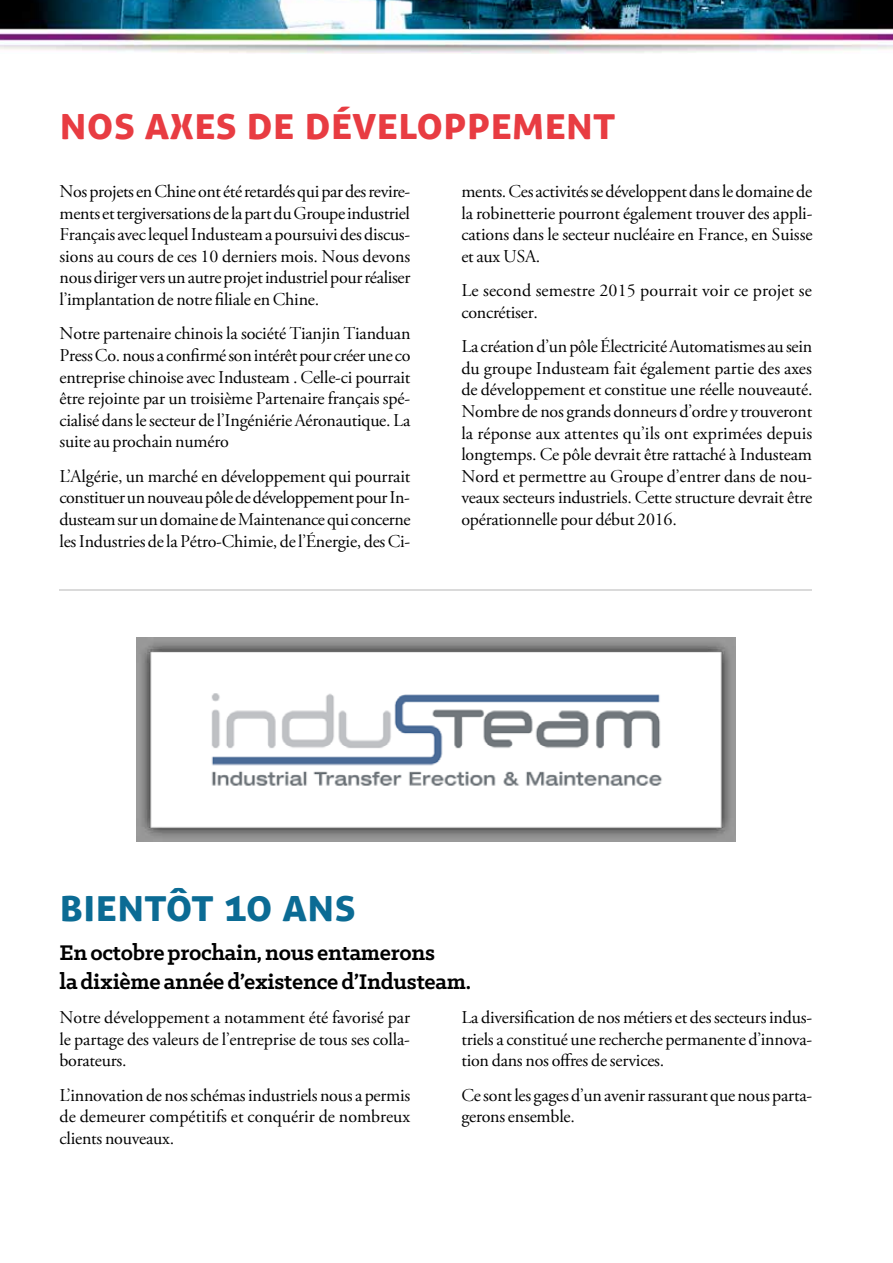
<style>
.page{position:relative;width:893px;height:1263px;background:#fff}
.page>*{position:absolute;margin:0;border:0;box-sizing:border-box;transform-origin:0 0}
.t1{font:700 45px "Aller";color:#e83c42}
.t2{font:700 45px "Aller";letter-spacing:-.005em;color:#0b6b94}
.t3{font:700 24px/28.8px "Klinic Slab";letter-spacing:-.01em;color:#000}
.t4{font:18px/21.6px "Adobe Garamond Pro";letter-spacing:-.01em;color:#000;text-align:justify}
</style>
<div class="page">
<img style="left:0;top:0;width:893px;height:54px">
<hr style="left:60px;top:589px;width:752px;height:2px;background:#dadada">
<img style="left:137px;top:637px;width:598px;height:204px">
<h1 class="t1" style="left:60px;top:96px;width:558px">Nos axes de développement</h1>
<p class="t4" style="left:60px;top:181px;width:352px">Nos projets en Chine ont été retardés qui par des revire&shy;ments et tergiversations de la part du Groupe industriel Français avec lequel Industeam a poursuivi des discus&shy;sions au cours de ces 10 derniers mois. Nous devons nous diriger vers un autre projet industriel pour réaliser l’implantation de notre filiale en Chine.</p>
<p class="t4" style="left:60px;top:323px;width:353px">Notre partenaire chinois la société Tianjin Tianduan Press Co. nous a confirmé son intérêt pour créer une co entreprise chinoise avec Industeam . Celle-ci pourrait être rejointe par un troisième Partenaire français spé&shy;cialisé dans le secteur de l’Ingéniérie Aéronautique. La suite au prochain numéro</p>
<p class="t4" style="left:60px;top:466px;width:353px">L’Algérie, un marché en développement qui pourrait constituer un nouveau pôle de développement pour In&shy;dusteam sur un domaine de Maintenance qui concerne les Industries de la Pétro-Chimie, de l’Énergie, des Ci-</p>
<p class="t4" style="left:461px;top:181px;width:353px">ments. Ces activités se développent dans le domaine de la robinetterie pourront également trouver des appli&shy;cations dans le secteur nucléaire en France, en Suisse et aux USA.</p>
<p class="t4" style="left:461px;top:280px;width:352px">Le second semestre 2015 pourrait voir ce projet se concrétiser.</p>
<p class="t4" style="left:461px;top:336px;width:353px">La création d’un pôle Électricité Automatismes au sein du groupe Industeam fait également partie des axes de développement et constitue une réelle nouveauté.<br>Nombre de nos grands donneurs d’ordre y trouveront la réponse aux attentes qu’ils ont exprimées depuis longtemps. Ce pôle devrait être rattaché à Industeam Nord et permettre au Groupe d’entrer dans de nou&shy;veaux secteurs industriels. Cette structure devrait être opérationnelle pour début 2016.</p>
<h1 class="t2" style="left:60px;top:877px;width:298px">Bientôt 10 ans</h1>
<h2 class="t3" style="left:60px;top:938px;width:413px">En octobre prochain, nous entamerons<br>la dixième année d’existence d’Industeam.</h2>
<p class="t4" style="left:60px;top:1007px;width:352px">Notre développement a notamment été favorisé par le partage des valeurs de l’entreprise de tous ses colla&shy;borateurs.</p>
<p class="t4" style="left:60px;top:1085px;width:352px">L’innovation de nos schémas industriels nous a permis de demeurer compétitifs et conquérir de nombreux clients nouveaux.</p>
<p class="t4" style="left:461px;top:1007px;width:352px">La diversification de nos métiers et des secteurs indus&shy;triels a constitué une recherche permanente d’innova&shy;tion dans nos offres de services.</p>
<p class="t4" style="left:461px;top:1085px;width:352px">Ce sont les gages d’un avenir rassurant que nous parta&shy;gerons ensemble.</p>
</div>
